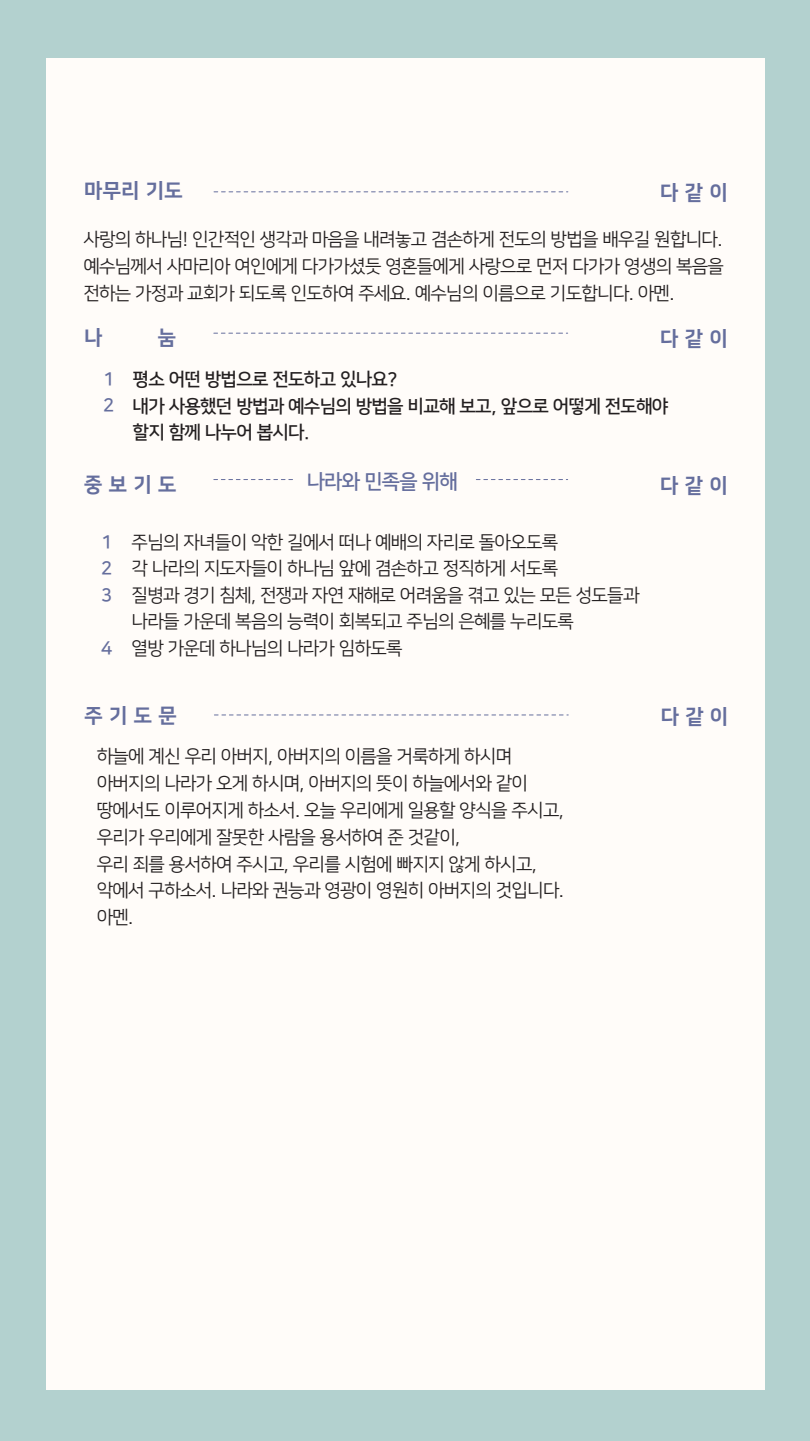
<style>
.page{position:relative;width:810px;height:1441px;background:#b3d1cf}
.page>*{position:absolute;margin:0;border:0;box-sizing:border-box;transform-origin:0 0}
.t1{font:20.33px "Nanum Square ac EB";color:#656e9d}
.t2{font:20.33px "Nanum Square ac B";color:#656e9d}
.t3{font:18.3px/26.8px "Nanum Square ac R";color:#231f20}
.t4{font:18.3px/26.5px "Nanum Square ac B";color:#231f20}
.t5{font:18.3px/26.5px "Nanum Square ac B";color:#656e9d;text-align:justify}
</style>
<div class="page">
<div style="left:46px;top:58px;width:719px;height:1332px;background:#fffcf9"></div>
<svg style="left:214px;top:715px;width:354px;height:1px"></svg>
<svg style="left:214px;top:192px;width:354px;height:1px"></svg>
<svg style="left:214px;top:333px;width:354px;height:1px"></svg>
<svg style="left:214px;top:479px;width:354px;height:1px"></svg>
<div style="left:294px;top:464px;width:180px;height:32px;background:#fffcf9"></div>
<p class="t1" style="left:85px;top:180px;width:99px">마무리 기도</p>
<p class="t1" style="left:661px;top:181px;width:68px">다 같 이</p>
<p class="t3" style="left:84px;top:227px;width:642px;text-align:justify">사랑의 하나님! 인간적인 생각과 마음을 내려놓고 겸손하게 전도의 방법을 배우길 원합니다. 예수님께서 사마리아 여인에게 다가가셨듯 영혼들에게 사랑으로 먼저 다가가 영생의 복음을 전하는 가정과 교회가 되도록 인도하여 주세요. 예수님의 이름으로 기도합니다. 아멘.</p>
<p class="t1" style="left:85px;top:326px;width:19px">나</p>
<p class="t1" style="left:158px;top:326px;width:19px">눔</p>
<p class="t1" style="left:661px;top:328px;width:68px">다 같 이</p>
<p class="t5" style="left:103px;top:366px;width:13px">1<br>2</p>
<p class="t4" style="left:133px;top:366px;width:537px">평소 어떤 방법으로 전도하고 있나요?<br>내가 사용했던 방법과 예수님의 방법을 비교해 보고, 앞으로 어떻게 전도해야 할지 함께 나누어 봅시다.</p>
<p class="t1" style="left:85px;top:473px;width:93px">중 보 기 도</p>
<p class="t2" style="left:307px;top:470px;width:152px">나라와 민족을 위해</p>
<p class="t5" style="left:101px;top:529px;width:13px">1<br>2<br>3</p>
<p class="t5" style="left:101px;top:635px;width:13px">4</p>
<p class="t3" style="left:132px;top:529px;width:509px;line-height:26.5px">주님의 자녀들이 악한 길에서 떠나 예배의 자리로 돌아오도록<br>각 나라의 지도자들이 하나님 앞에 겸손하고 정직하게 서도록<br>질병과 경기 침체, 전쟁과 자연 재해로 어려움을 겪고 있는 모든 성도들과 나라들 가운데 복음의 능력이 회복되고 주님의 은혜를 누리도록<br>열방 가운데 하나님의 나라가 임하도록</p>
<p class="t1" style="left:661px;top:474px;width:68px">다 같 이</p>
<p class="t1" style="left:85px;top:704px;width:93px">주 기 도 문</p>
<p class="t1" style="left:661px;top:706px;width:68px">다 같 이</p>
<p class="t3" style="left:97px;top:743px;width:468px">하늘에 계신 우리 아버지, 아버지의 이름을 거룩하게 하시며 아버지의 나라가 오게 하시며, 아버지의 뜻이 하늘에서와 같이 땅에서도 이루어지게 하소서. 오늘 우리에게 일용할 양식을 주시고, 우리가 우리에게 잘못한 사람을 용서하여 준 것같이,<br>우리 죄를 용서하여 주시고, 우리를 시험에 빠지지 않게 하시고, 악에서 구하소서. 나라와 권능과 영광이 영원히 아버지의 것입니다. 아멘.</p>
</div>
